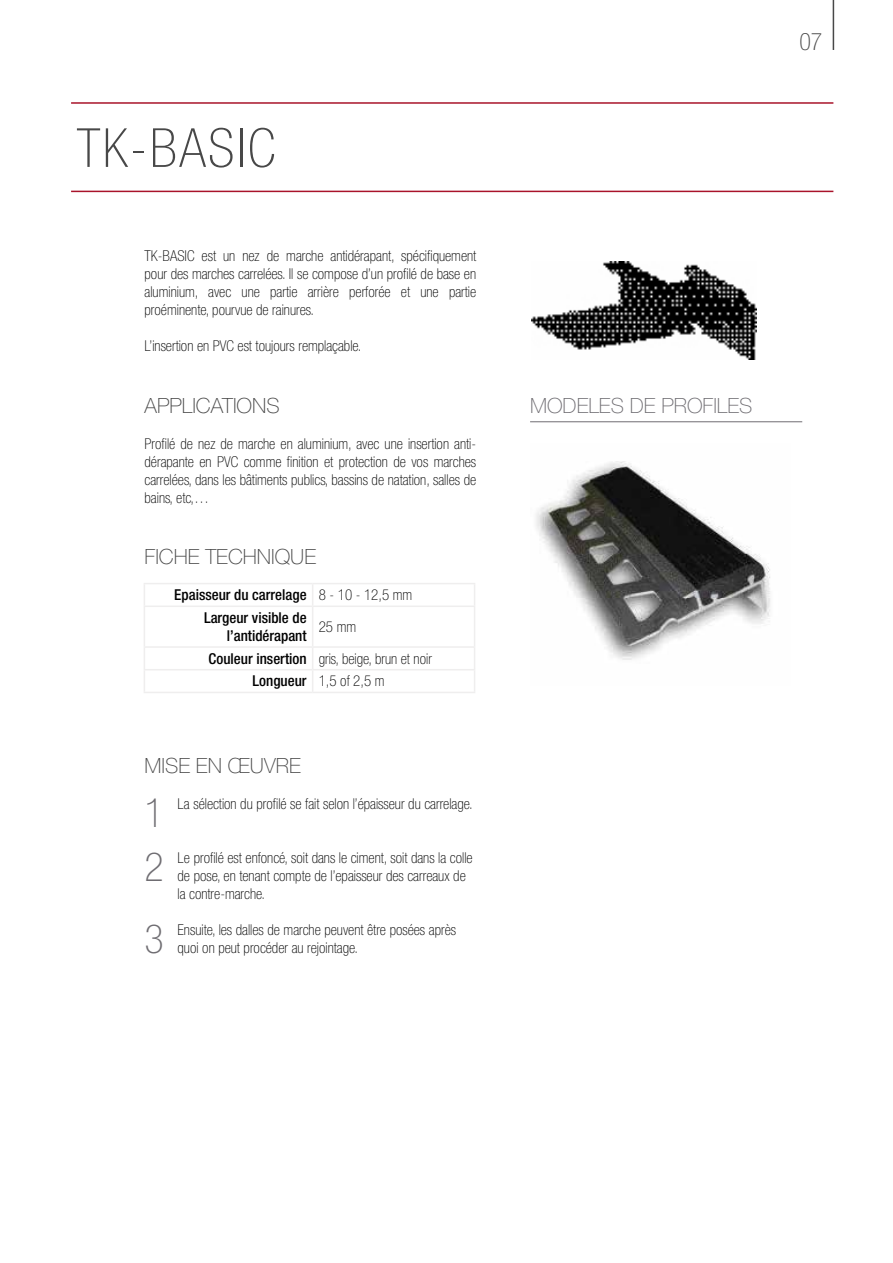
<style>
.page{position:relative;width:893px;height:1263px;background:#fff}
.page>*{position:absolute;margin:0;border:0;box-sizing:border-box;transform-origin:0 0}
.t1{font:100 condensed 54px "Helvetica Neue LT Std";letter-spacing:.04em;color:#484848}
.t2{font:100 condensed 40.2px "Helvetica Neue LT Std";color:#6f6d72}
.t3{font:100 condensed 24px "Helvetica Neue LT Std";color:#484848}
.t4{font:100 21px "Helvetica Neue LT Std";color:#484848}
.t5{font:100 21px "Helvetica Neue LT Std";color:#6f6d72}
.t6{font:100 condensed 15px/18px "Helvetica Neue LT Std";color:#000}
.t7{font:500 condensed 15px/22.6px "Helvetica Neue LT Std";color:#000}
.s1{font-weight:100}
.s2{font-weight:500}
</style>
<div class="page">
<hr style="left:71px;top:102px;width:762px;height:2px;background:#a9132a">
<hr style="left:71px;top:191px;width:762px;height:1px;background:#a9132a">
<img style="left:531px;top:262px;width:225px;height:97px">
<hr style="left:144px;top:583px;width:169px;height:1px;background:#efeeee">
<hr style="left:313px;top:583px;width:162px;height:1px;background:#efeeee">
<svg style="left:144px;top:584px;width:331px;height:108px"></svg>
<hr style="left:144px;top:692px;width:169px;height:1px;background:#efeeee">
<hr style="left:313px;top:692px;width:162px;height:1px;background:#efeeee">
<hr style="left:530px;top:421px;width:272px;height:1px;background:#6f6d72">
<img style="left:536px;top:461px;width:234px;height:199px">
<hr style="left:833px;top:0;width:1px;height:50px;background:#484848">
<h1 class="t1" style="left:77px;top:118px;width:200px">TK-BASIC</h1>
<p class="t6" style="left:145px;top:247px;width:333px;text-align:justify">TK-BASIC est un nez de marche antidérapant, spécifiquement pour des marches carrelées. Il se compose d’un profilé de base en aluminium, avec une partie arrière perforée et une partie proéminente, pourvue de rainures.</p>
<p class="t6" style="left:145px;top:337px;width:218px">L’insertion en PVC est toujours remplaçable.</p>
<h3 class="t4" style="left:145px;top:393px;width:137px">APPLICATIONS</h3>
<p class="t6" style="left:145px;top:434px;width:333px;text-align:justify">Profilé de nez de marche en aluminium, avec une insertion anti&shy;dérapante en PVC comme finition et protection de vos marches carrelées, dans les bâtiments publics, bassins de natation, salles de bains, etc,…</p>
<h3 class="t4" style="left:145px;top:544px;width:173px">FICHE TECHNIQUE</h3>
<p class="t7" style="left:204px;top:583px;width:210px;text-indent:-30px">Epaisseur du carrelage <span class="s1">8 - 10 - 12,5 mm<br></span>Largeur visible de</p>
<p class="t7" style="left:227px;top:624px;width:81px">l’antidérapant</p>
<p class="t6" style="left:209px;top:611px;width:225px;line-height:31.7px;text-indent:110px">25 mm<br><span class="s2">Couleur insertion</span> gris, beige, brun et noir</p>
<p class="t6" style="left:253px;top:672px;width:134px"><span class="s2">Longueur</span> 1,5 of 2,5 m</p>
<h3 class="t4" style="left:145px;top:753px;width:158px">MISE EN ŒUVRE</h3>
<h2 class="t2" style="left:145px;top:790px;width:21px">1</h2>
<p class="t6" style="left:178px;top:794px;width:297px">La sélection du profilé se fait selon l’épaisseur du carrelage.</p>
<h2 class="t2" style="left:145px;top:844px;width:21px">2</h2>
<p class="t6" style="left:178px;top:848px;width:297px">Le profilé est enfoncé, soit dans le ciment, soit dans la colle de pose, en tenant compte de l’epaisseur des carreaux de la contre-marche.</p>
<h2 class="t2" style="left:145px;top:916px;width:21px">3</h2>
<p class="t6" style="left:178px;top:920px;width:280px">Ensuite, les dalles de marche peuvent être posées après quoi on peut procéder au rejointage.</p>
<h3 class="t3" style="left:799px;top:28px;width:25px">07</h3>
<h3 class="t5" style="left:530px;top:393px;width:224px">MODELES DE PROFILES</h3>
</div>
